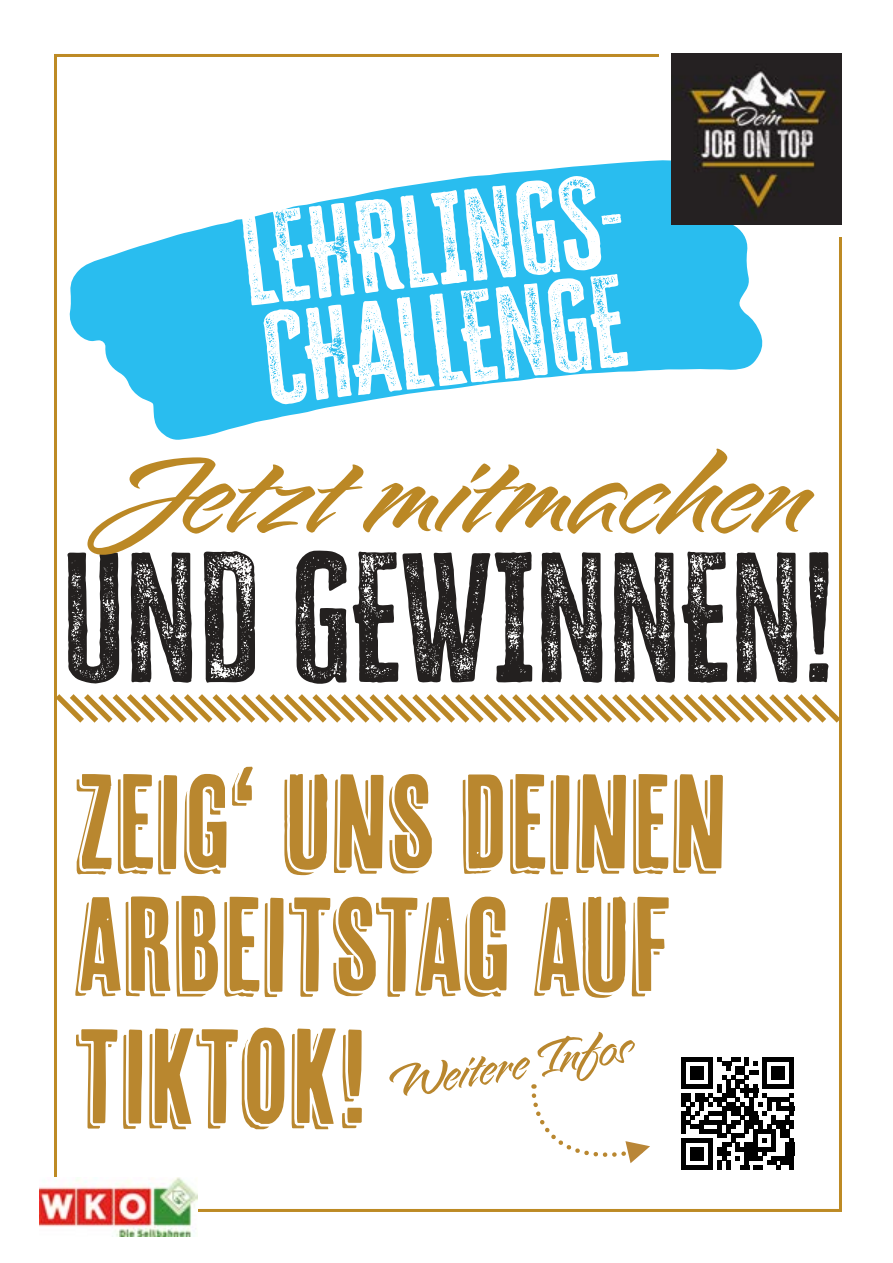
<style>
.page{position:relative;width:893px;height:1263px;background:#fff}
.page>*{position:absolute;margin:0;border:0;box-sizing:border-box;transform-origin:0 0}
.t1{font:150px "Cheddar Gothic Rough";color:#23201f}
.t2{font:144px "Alpine Script";letter-spacing:-.015em;color:#bb8825;scale:1.14 1}
.t3{font:133.5px/127.2px "Cheap Pine";color:#b9872f}
.t4{font:106.5px/100.8px "Cheddar Gothic Rough";color:#fff}
.t5{font:60px "Alpine Script";color:#b9872f}
</style>
<div class="page">
<img style="left:40px;top:1177px;width:157px;height:59px">
<svg style="left:54px;top:688px;width:788px;height:40px"></svg>
<svg style="left:681px;top:1057px;width:113px;height:112px"></svg>
<svg style="left:531px;top:1084px;width:119px;height:80px"></svg>
<svg style="left:69px;top:160px;width:694px;height:280px;fill:#29bdef"></svg>
<img style="left:672px;top:54px;width:170px;height:170px">
<p class="t4" style="left:237px;top:209px;width:413px;rotate:-6deg">LEHRLINGS-<br>CHALLENGE</p>
<p class="t2" style="left:94px;top:424px;width:626px">Jetzt mitmachen</p>
<p class="t1" style="left:61px;top:523px;width:775px">UND GEWINNEN!</p>
<p class="t3" style="left:77px;top:759px;width:654px">ZEIG‘ UNS DEINEN<br>ARBEITSTAG AUF<br>TIKTOK!</p>
<p class="t5" style="left:382px;top:1055px;width:249px;rotate:-9deg">Weitere Infos</p>
</div>
